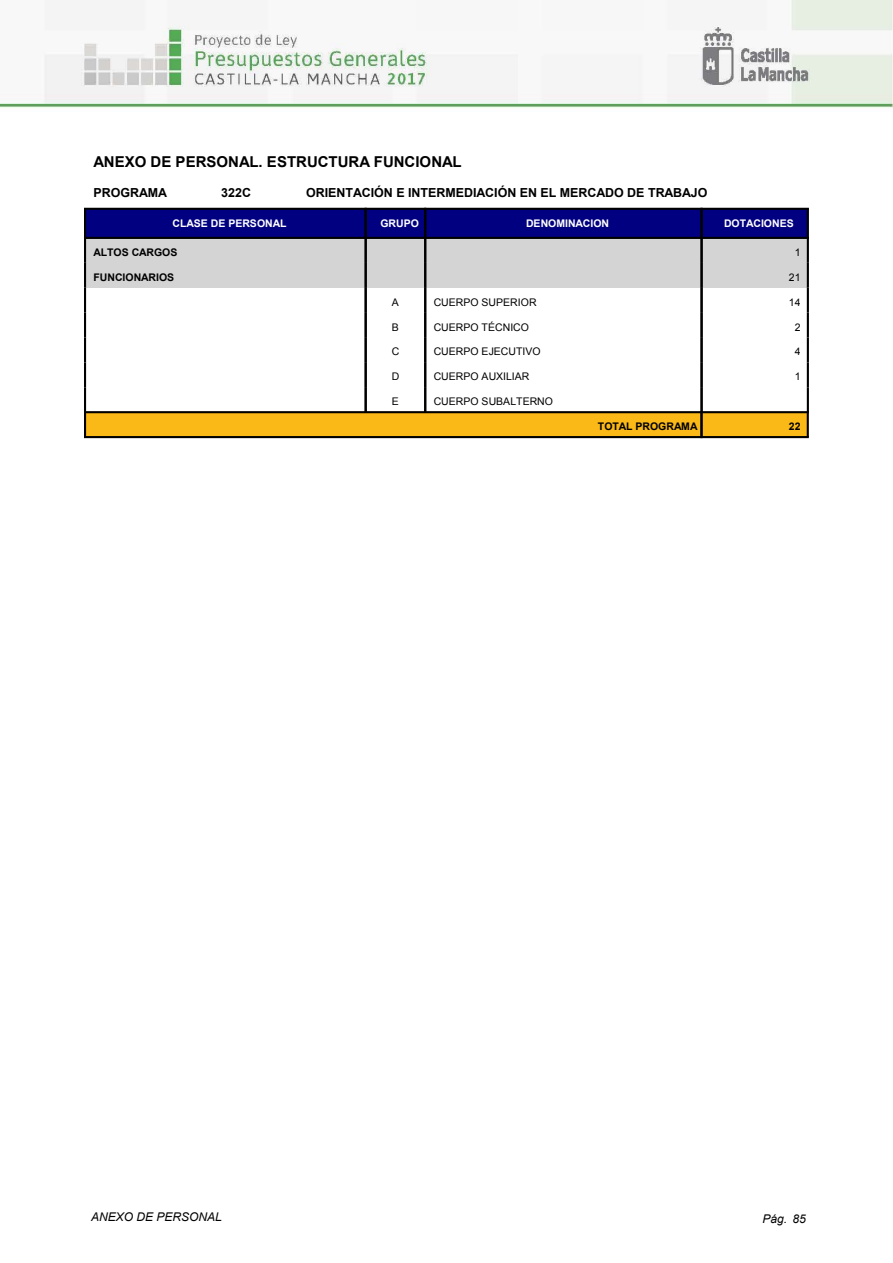
<style>
.page{position:relative;width:893px;height:1263px;background:#fff}
.page>*{position:absolute;margin:0;border:0;box-sizing:border-box;transform-origin:0 0}
.t1{font:700 15px "Arial";color:#000}
.t2{font:700 12.45px "Arial";color:#000}
.t3{font:italic 12px "Arial";color:#000}
.t4{font:10.5px "Arial";color:#000}
.t5{font:700 10.5px "Arial";color:#fff}
.t6{font:700 10.5px "Arial";color:#000}
</style>
<div class="page">
<div style="left:85px;top:209px;width:281px;height:29px;background:#000080"></div>
<div style="left:366px;top:209px;width:59px;height:29px;background:#000080"></div>
<div style="left:425px;top:209px;width:277px;height:29px;background:#000080"></div>
<div style="left:702px;top:209px;width:106px;height:29px;background:#000080"></div>
<div style="left:85px;top:238px;width:281px;height:25px;background:#d4d4d4"></div>
<div style="left:366px;top:238px;width:59px;height:25px;background:#d4d4d4"></div>
<div style="left:425px;top:238px;width:277px;height:25px;background:#d4d4d4"></div>
<div style="left:702px;top:238px;width:106px;height:25px;background:#d4d4d4"></div>
<div style="left:85px;top:263px;width:281px;height:25px;background:#d4d4d4"></div>
<div style="left:366px;top:263px;width:59px;height:25px;background:#d4d4d4"></div>
<div style="left:425px;top:263px;width:277px;height:25px;background:#d4d4d4"></div>
<div style="left:702px;top:263px;width:106px;height:25px;background:#d4d4d4"></div>
<div style="left:85px;top:412px;width:616px;height:25px;background:#fbb917"></div>
<div style="left:701px;top:412px;width:107px;height:25px;background:#fbb917"></div>
<hr style="left:84px;top:209px;width:2px;height:29px;background:#000">
<hr style="left:84px;top:208px;width:283px;height:2px;background:#000">
<hr style="left:84px;top:237px;width:283px;height:2px;background:#000">
<hr style="left:365px;top:209px;width:2px;height:29px;background:#000">
<hr style="left:365px;top:208px;width:61px;height:2px;background:#000">
<hr style="left:365px;top:237px;width:61px;height:2px;background:#000">
<hr style="left:424px;top:209px;width:2px;height:29px;background:#000">
<hr style="left:424px;top:208px;width:279px;height:2px;background:#000">
<hr style="left:424px;top:237px;width:279px;height:2px;background:#000">
<hr style="left:700px;top:209px;width:3px;height:29px;background:#000">
<hr style="left:807px;top:209px;width:2px;height:29px;background:#000">
<hr style="left:700px;top:208px;width:109px;height:2px;background:#000">
<hr style="left:700px;top:237px;width:109px;height:2px;background:#000">
<hr style="left:84px;top:238px;width:2px;height:25px;background:#000">
<hr style="left:365px;top:238px;width:2px;height:25px;background:#000">
<hr style="left:424px;top:238px;width:2px;height:25px;background:#000">
<hr style="left:700px;top:238px;width:3px;height:25px;background:#000">
<hr style="left:807px;top:238px;width:2px;height:25px;background:#000">
<hr style="left:84px;top:263px;width:2px;height:25px;background:#000">
<hr style="left:365px;top:263px;width:2px;height:25px;background:#000">
<hr style="left:424px;top:263px;width:2px;height:25px;background:#000">
<hr style="left:700px;top:263px;width:3px;height:25px;background:#000">
<hr style="left:807px;top:263px;width:2px;height:25px;background:#000">
<hr style="left:84px;top:288px;width:2px;height:25px;background:#000">
<hr style="left:365px;top:288px;width:2px;height:25px;background:#000">
<hr style="left:424px;top:288px;width:2px;height:25px;background:#000">
<hr style="left:700px;top:288px;width:3px;height:25px;background:#000">
<hr style="left:807px;top:288px;width:2px;height:25px;background:#000">
<hr style="left:84px;top:313px;width:2px;height:24px;background:#000">
<hr style="left:365px;top:313px;width:2px;height:24px;background:#000">
<hr style="left:424px;top:313px;width:2px;height:24px;background:#000">
<hr style="left:700px;top:313px;width:3px;height:24px;background:#000">
<hr style="left:807px;top:313px;width:2px;height:24px;background:#000">
<hr style="left:84px;top:337px;width:2px;height:25px;background:#000">
<hr style="left:365px;top:337px;width:2px;height:25px;background:#000">
<hr style="left:424px;top:337px;width:2px;height:25px;background:#000">
<hr style="left:700px;top:337px;width:3px;height:25px;background:#000">
<hr style="left:807px;top:337px;width:2px;height:25px;background:#000">
<hr style="left:84px;top:362px;width:2px;height:25px;background:#000">
<hr style="left:365px;top:362px;width:2px;height:25px;background:#000">
<hr style="left:424px;top:362px;width:2px;height:25px;background:#000">
<hr style="left:700px;top:362px;width:3px;height:25px;background:#000">
<hr style="left:807px;top:362px;width:2px;height:25px;background:#000">
<hr style="left:84px;top:387px;width:2px;height:25px;background:#000">
<hr style="left:365px;top:387px;width:2px;height:25px;background:#000">
<hr style="left:424px;top:387px;width:2px;height:25px;background:#000">
<hr style="left:700px;top:387px;width:3px;height:25px;background:#000">
<hr style="left:807px;top:387px;width:2px;height:25px;background:#000">
<hr style="left:84px;top:412px;width:2px;height:25px;background:#000">
<hr style="left:84px;top:411px;width:619px;height:2px;background:#000">
<hr style="left:84px;top:436px;width:619px;height:2px;background:#000">
<hr style="left:700px;top:412px;width:3px;height:25px;background:#000">
<hr style="left:807px;top:412px;width:2px;height:25px;background:#000">
<hr style="left:700px;top:411px;width:109px;height:2px;background:#000">
<hr style="left:700px;top:436px;width:109px;height:2px;background:#000">
<img style="left:0;top:0;width:893px;height:109px">
<h1 class="t1" style="left:94px;top:152px;width:370px">ANEXO DE PERSONAL. ESTRUCTURA FUNCIONAL</h1>
<p class="t2" style="left:94px;top:184px;width:75px">PROGRAMA</p>
<p class="t2" style="left:221px;top:184px;width:31px">322C</p>
<p class="t2" style="left:306px;top:184px;width:403px">ORIENTACIÓN E INTERMEDIACIÓN EN EL MERCADO DE TRABAJO</p>
<p class="t5" style="left:173px;top:216px;width:115px">CLASE DE PERSONAL</p>
<p class="t5" style="left:380px;top:216px;width:40px">GRUPO</p>
<p class="t5" style="left:526px;top:216px;width:85px">DENOMINACION</p>
<p class="t5" style="left:724px;top:216px;width:71px">DOTACIONES</p>
<p class="t6" style="left:94px;top:245px;width:85px">ALTOS CARGOS</p>
<p class="t4" style="left:795px;top:245px;width:7px">1</p>
<p class="t6" style="left:94px;top:270px;width:82px">FUNCIONARIOS</p>
<p class="t4" style="left:789px;top:270px;width:13px">21</p>
<p class="t4" style="left:392px;top:295px;width:9px">A</p>
<p class="t4" style="left:434px;top:295px;width:104px">CUERPO SUPERIOR</p>
<p class="t4" style="left:789px;top:295px;width:13px">14</p>
<p class="t4" style="left:392px;top:320px;width:9px">B</p>
<p class="t4" style="left:434px;top:320px;width:97px">CUERPO TÉCNICO</p>
<p class="t4" style="left:795px;top:320px;width:7px">2</p>
<p class="t4" style="left:392px;top:345px;width:9px">C</p>
<p class="t4" style="left:434px;top:345px;width:109px">CUERPO EJECUTIVO</p>
<p class="t4" style="left:795px;top:345px;width:7px">4</p>
<p class="t4" style="left:392px;top:370px;width:9px">D</p>
<p class="t4" style="left:434px;top:370px;width:97px">CUERPO AUXILIAR</p>
<p class="t4" style="left:795px;top:370px;width:7px">1</p>
<p class="t4" style="left:392px;top:395px;width:9px">E</p>
<p class="t4" style="left:434px;top:395px;width:121px">CUERPO SUBALTERNO</p>
<p class="t6" style="left:598px;top:419px;width:101px">TOTAL PROGRAMA</p>
<p class="t6" style="left:789px;top:419px;width:13px">22</p>
<p class="t3" style="left:91px;top:1209px;width:132px">ANEXO DE PERSONAL</p>
<p class="t3" style="left:763px;top:1211px;width:45px">Pág. 85</p>
</div>
